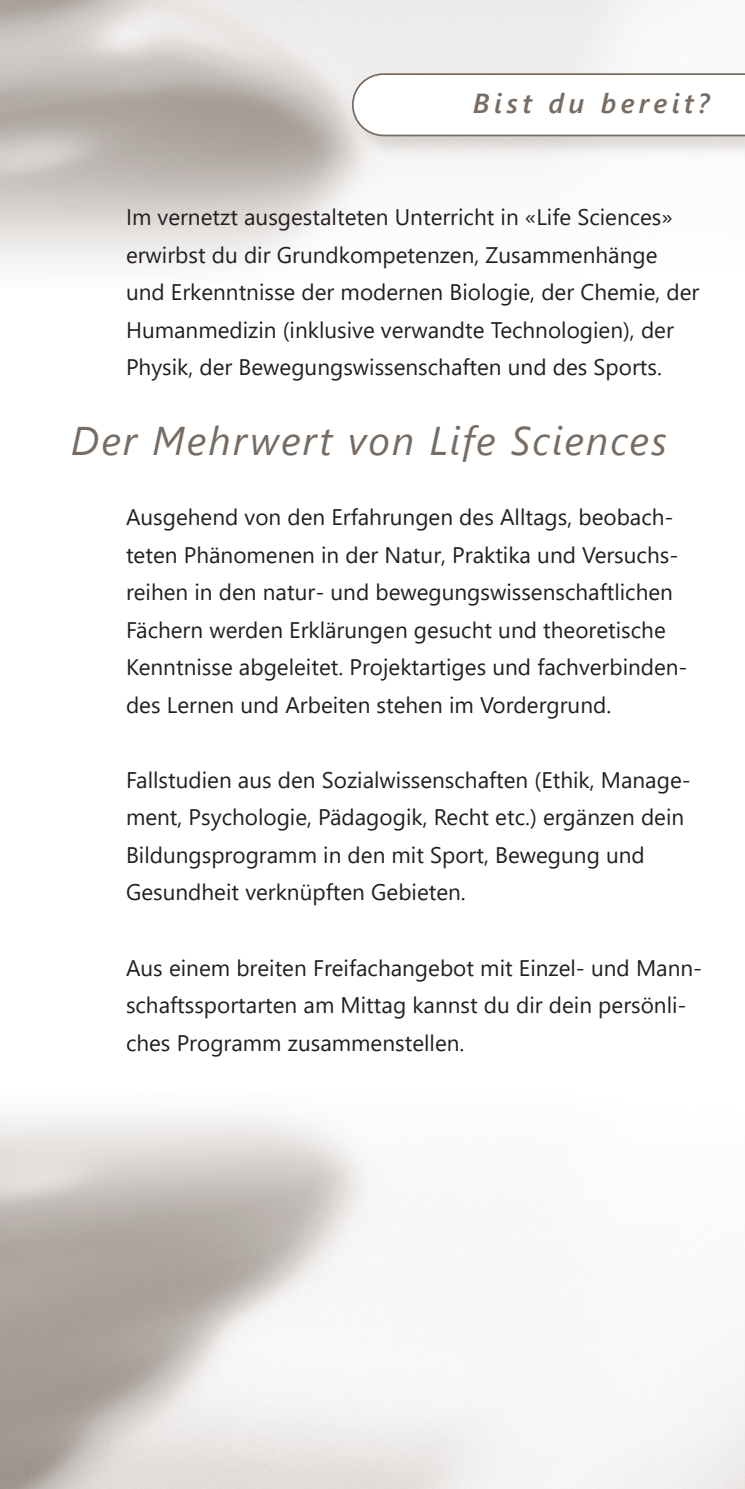
<style>
.page{position:relative;width:745px;height:1489px;background:#fff}
.page>*{position:absolute;margin:0;border:0;box-sizing:border-box;transform-origin:0 0}
.Titel_Lauftext{font:italic 40px "Segoe UI";letter-spacing:.05em;color:#766c64}
.Lauftext_Einschübe{font:italic 600 27.5px "Segoe UI";letter-spacing:.16em;color:#766c64}
.Broschüre_Lauftext{font:22.5px/37.5px "Segoe UI";color:#231f20}
</style>
<div class="page">
<div style="left:349px;top:70px;width:395px;height:90px;background:#766c64;opacity:.25"></div>
<svg style="left:351px;top:73px;width:393px;height:63px"></svg>
<p class="Lauftext_Einschübe" style="left:472px;top:77px;width:238px">Bist du bereit?</p>
<p class="Broschüre_Lauftext" style="left:126px;top:196px;width:574px">Im vernetzt ausgestalteten Unterricht in «Life Sciences» erwirbst du dir Grundkompetenzen, Zusammenhänge und Erkenntnisse der modernen Biologie, der Chemie, der Humanmedizin (inklusive verwandte Technologien), der Physik, der Bewegungswissenschaften und des Sports.</p>
<p class="Titel_Lauftext" style="left:71px;top:403px;width:597px">Der Mehrwert von Life Sciences</p>
<p class="Broschüre_Lauftext" style="left:126px;top:496px;width:562px">Ausgehend von den Erfahrungen des Alltags, beobach&shy;teten Phänomenen in der Natur, Praktika und Versuchs&shy;reihen in den natur- und bewegungswissenschaftlichen Fächern werden Erklärungen gesucht und theoretische Kenntnisse abgeleitet. Projektartiges und fachverbinden&shy;des Lernen und Arbeiten stehen im Vordergrund.</p>
<p class="Broschüre_Lauftext" style="left:126px;top:759px;width:566px">Fallstudien aus den Sozialwissenschaften (Ethik, Manage&shy;ment, Psychologie, Pädagogik, Recht etc.) ergänzen dein Bildungsprogramm in den mit Sport, Bewegung und Gesundheit verknüpften Gebieten.</p>
<p class="Broschüre_Lauftext" style="left:126px;top:946px;width:577px">Aus einem breiten Freifachangebot mit Einzel- und Mann&shy;schaftssportarten am Mittag kannst du dir dein persönli&shy;ches Programm zusammenstellen.</p>
</div>
